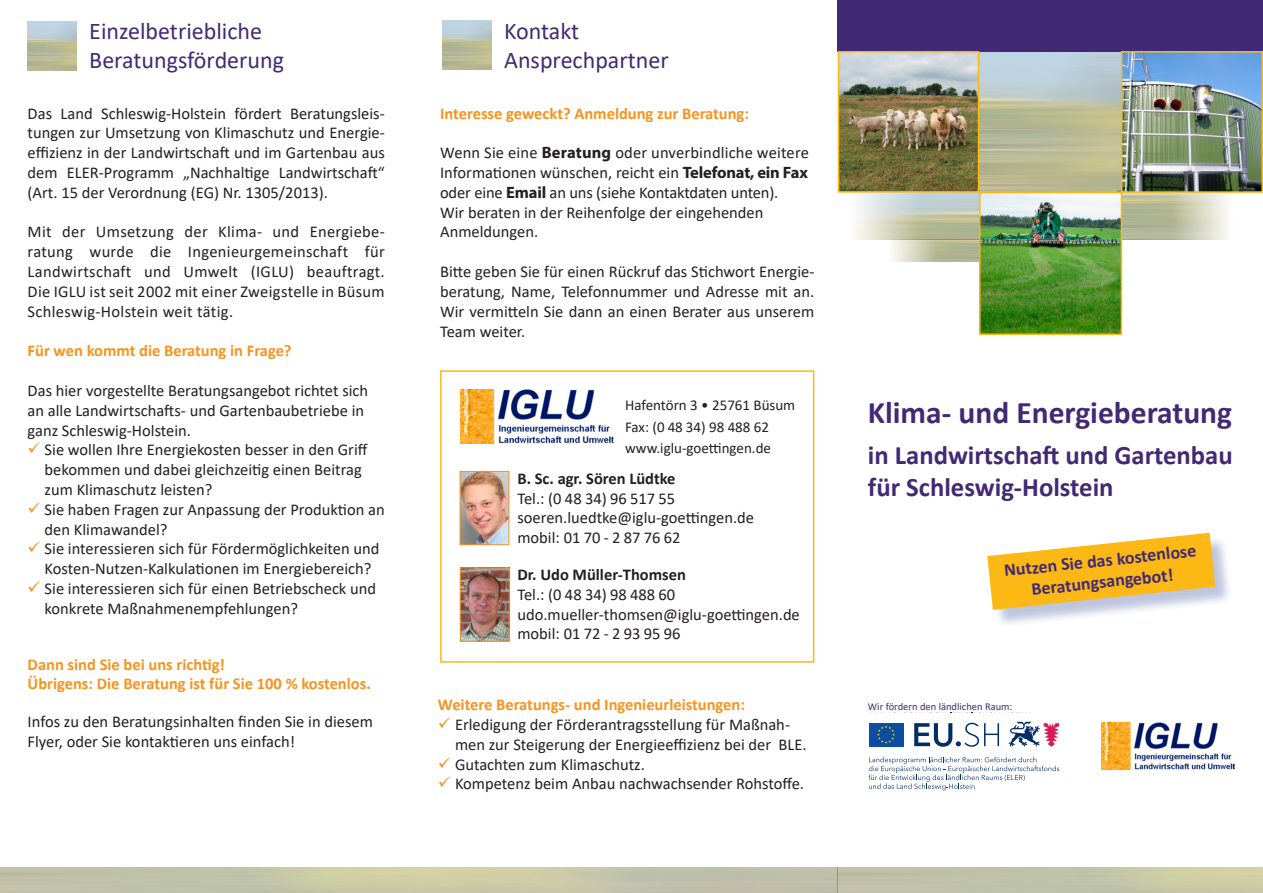
<style>
.page{position:relative;width:1263px;height:893px;background:#fff}
.page>*{position:absolute;margin:0;border:0;box-sizing:border-box;transform-origin:0 0}
.t1{font:700 31.5px "Calibri";color:#422973}
.t2{font:700 26.7px/32.1px "Calibri";color:#422973}
.t3{font:24px/28.8px "Calibri";color:#422973}
.t4{font:700 18px/21.6px "Calibri";color:#422973;text-align:center}
.t5{font:16.5px/19.8px "Calibri";color:#231f20}
.t6{font:700 16.5px/19.8px "Calibri";color:#f7931d}
.t7{font:700 16.5px "Calibri";color:#231f20}
.t8{font:15px/21.6px "Calibri";color:#231f20}
.t9{font:10.5px "Calibri";color:#422973}
.s1{font-family:"Myriad Pro";font-weight:700}
</style>
<div class="page">
<div style="left:440px;top:370px;width:374px;height:293px;border:2px solid #fcb814"></div>
<img style="left:855px;top:193px;width:124px;height:47px">
<img style="left:1122px;top:193px;width:107px;height:47px">
<img style="left:979px;top:51px;width:142px;height:141px">
<img style="left:460px;top:390px;width:153px;height:54px">
<img style="left:982px;top:195px;width:137px;height:137px">
<div style="left:979px;top:192px;width:143px;height:143px;border:2px solid #fcb814"></div>
<img style="left:1101px;top:723px;width:134px;height:47px">
<img style="left:841px;top:54px;width:135px;height:136px">
<div style="left:990px;top:535px;width:243px;height:93px;background:#253f8e;opacity:.3"></div>
<svg style="left:987px;top:533px;width:228px;height:77px"></svg>
<svg style="left:1008px;top:721px;width:51px;height:26px"></svg>
<svg style="left:914px;top:723px;width:85px;height:24px"></svg>
<div style="left:869px;top:723px;width:34px;height:23px;background:#0d4da1"></div>
<svg style="left:877px;top:726px;width:18px;height:17px"></svg>
<svg style="left:868px;top:757px;width:191px;height:33px"></svg>
<img style="left:1124px;top:54px;width:136px;height:136px">
<div style="left:838px;top:0;width:425px;height:51px;background:#422973"></div>
<div style="left:1121px;top:51px;width:142px;height:142px;border:2px solid #fcb814"></div>
<div style="left:838px;top:51px;width:141px;height:142px;border:2px solid #fcb814"></div>
<img style="left:462px;top:473px;width:45px;height:70px">
<div style="left:460px;top:471px;width:49px;height:74px;border:1px solid #f7931d"></div>
<img style="left:462px;top:570px;width:45px;height:69px">
<div style="left:460px;top:568px;width:49px;height:73px;border:1px solid #f7931d"></div>
<h3 class="t3" style="left:89px;top:16px;width:196px">Einzelbetriebliche<br>Beratungsförderung</h3>
<p class="t5" style="left:28px;top:103px;width:359px;text-align:justify">Das Land Schleswig-Holstein fördert Beratungsleis&shy;tungen zur Umsetzung von Klimaschutz und Energie&shy;effizienz in der Landwirtschaft und im Gartenbau aus dem ELER-Programm „Nachhaltige Landwirtschaft“ (Art. 15 der Verordnung (EG) Nr. 1305/2013).</p>
<p class="t5" style="left:28px;top:222px;width:359px;text-align:justify">Mit der Umsetzung der Klima- und Energiebe&shy;ratung wurde die Ingenieurgemeinschaft für Landwirtschaft und Umwelt (IGLU) beauftragt.<br>Die IGLU ist seit 2002 mit einer Zweigstelle in Büsum Schleswig-Holstein weit tätig.</p>
<p class="t6" style="left:28px;top:341px;width:265px">Für wen kommt die Beratung in Frage?</p>
<p class="t5" style="left:28px;top:380px;width:342px">Das hier vorgestellte Beratungsangebot richtet sich an alle Landwirtschafts- und Gartenbaubetriebe in ganz Schleswig-Holstein.</p>
<p class="t5" style="left:45px;top:439px;width:342px">Sie wollen Ihre Energiekosten besser in den Griff bekommen und dabei gleichzeitig einen Beitrag zum Klimaschutz leisten?<br>Sie haben Fragen zur Anpassung der Produktion an den Klimawandel?<br>Sie interessieren sich für Fördermöglichkeiten und Kosten-Nutzen-Kalkulationen im Energiebereich?<br>Sie interessieren sich für einen Betriebscheck und konkrete Maßnahmenempfehlungen?</p>
<p class="t6" style="left:28px;top:654px;width:345px">Dann sind Sie bei uns richtig!<br>Übrigens: Die Beratung ist für Sie 100 % kostenlos.</p>
<p class="t5" style="left:28px;top:711px;width:347px">Infos zu den Beratungsinhalten finden Sie in diesem<br>Flyer, oder Sie kontaktieren uns einfach!</p>
<h3 class="t3" style="left:504px;top:16px;width:166px">Kontakt<br>Ansprechpartner</h3>
<p class="t6" style="left:440px;top:103px;width:310px">Interesse geweckt? Anmeldung zur Beratung:</p>
<p class="t5" style="left:440px;top:142px;width:370px">Wenn Sie eine <span class="s1">Beratung</span> oder unverbindliche weitere Informationen wünschen, reicht ein <span class="s1">Telefonat, ein Fax </span>oder eine <span class="s1">Email</span> an uns (siehe Kontaktdaten unten).<br>Wir beraten in der Reihenfolge der eingehenden Anmeldungen.</p>
<p class="t5" style="left:440px;top:261px;width:376px;text-align:justify">Bitte geben Sie für einen Rückruf das Stichwort Energie&shy;beratung, Name, Telefonnummer und Adresse mit an.<br>Wir vermitteln Sie dann an einen Berater aus unserem Team weiter.</p>
<p class="t8" style="left:625px;top:394px;width:172px">Hafentörn 3 • 25761 Büsum<br>Fax: (0 48 34) 98 488 62 www.iglu-goettingen.de</p>
<p class="t7" style="left:517px;top:467px;width:160px">B. Sc. agr. Sören Lüdtke</p>
<p class="t5" style="left:517px;top:488px;width:238px">Tel.: (0 48 34) 96 517 55 soeren.luedtke@iglu-goettingen.de mobil: 01 70 - 2 87 76 62</p>
<p class="t7" style="left:517px;top:563px;width:170px">Dr. Udo Müller-Thomsen</p>
<p class="t5" style="left:517px;top:584px;width:284px">Tel.: (0 48 34) 98 488 60 udo.mueller-thomsen@iglu-goettingen.de mobil: 01 72 - 2 93 95 96</p>
<p class="t6" style="left:438px;top:694px;width:308px">Weitere Beratungs- und Ingenieurleistungen:</p>
<p class="t5" style="left:455px;top:714px;width:353px">Erledigung der Förderantragsstellung für Maßnah&shy;men zur Steigerung der Energieeffizienz bei der BLE.<br>Gutachten zum Klimaschutz.<br>Kompetenz beim Anbau nachwachsender Rohstoffe.</p>
<h1 class="t1" style="left:868px;top:390px;width:366px">Klima- und Energieberatung</h1>
<h2 class="t2" style="left:868px;top:438px;width:366px">in Landwirtschaft und Gartenbau für Schleswig-Holstein</h2>
<p class="t4" style="left:1003px;top:559px;width:195px;rotate:-6deg">Nutzen Sie das kostenlose<br>Beratungsangebot!</p>
<p class="t9" style="left:868px;top:699px;width:146px">Wir fördern den ländlichen Raum:</p>
</div>
